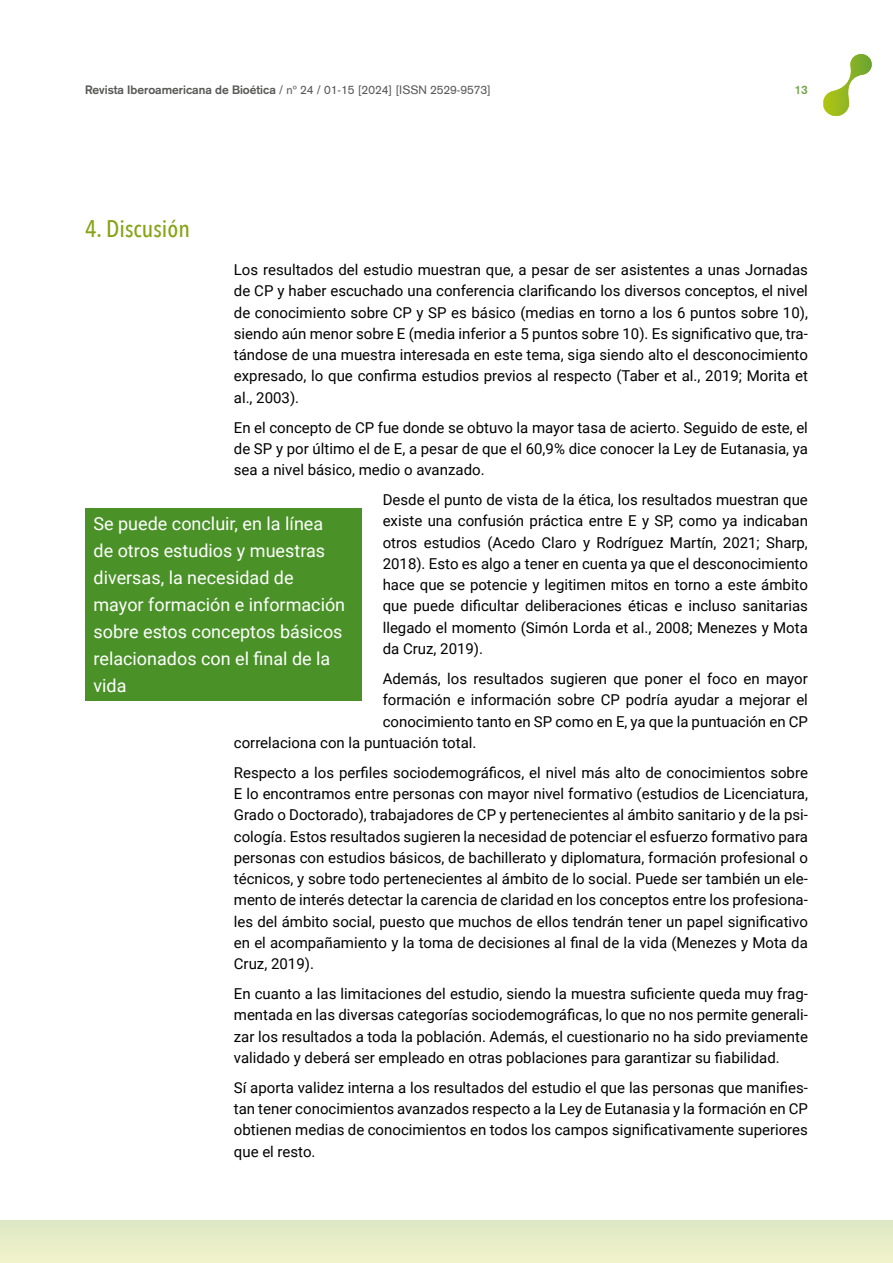
<style>
.page{position:relative;width:893px;height:1263px;background:#fff}
.page>*{position:absolute;margin:0;border:0;box-sizing:border-box;transform-origin:0 0}
.t1{font:500 24px "Avenir Next Condensed";color:#86a315}
.t2{font:18px/27px "Roboto";color:#fff}
.t3{font:15px/21.3px "Roboto";color:#000;text-align:justify}
.t4{font:12px "Akzidenz Grotesk";color:#575756}
.t5{font:700 12px "Akzidenz Grotesk";color:#74a54c}
.s1{font-weight:700}
</style>
<div class="page">
<div style="left:0;top:1220px;width:893px;height:43px;background:#e7edc8"></div>
<svg style="left:823px;top:54px;width:49px;height:62px"></svg>
<div style="left:85px;top:508px;width:276px;height:193px;background:#4a9228"></div>
<p class="t4" style="left:85px;top:83px;width:407px"><span class="s1">Revista Iberoamericana de Bioética</span> / nº 24 / 01-15 [2024] [ISSN 2529-9573]</p>
<p class="t5" style="left:795px;top:83px;width:15px">13</p>
<h1 class="t1" style="left:85px;top:214px;width:106px">4. Discusión</h1>
<p class="t3" style="left:234px;top:258px;width:576px">Los resultados del estudio muestran que, a pesar de ser asistentes a unas Jornadas de CP y haber escuchado una conferencia clarificando los diversos conceptos, el nivel de conocimiento sobre CP y SP es básico (medias en torno a los 6 puntos sobre 10), siendo aún menor sobre E (media inferior a 5 puntos sobre 10). Es significativo que, tra&shy;tándose de una muestra interesada en este tema, siga siendo alto el desconocimiento expresado, lo que confirma estudios previos al respecto (Taber et al., 2019; Morita et al., 2003).</p>
<p class="t3" style="left:234px;top:416px;width:576px">En el concepto de CP fue donde se obtuvo la mayor tasa de acierto. Seguido de este, el de SP y por último el de E, a pesar de que el 60,9% dice conocer la Ley de Eutanasia, ya sea a nivel básico, medio o avanzado.</p>
<p class="t3" style="left:383px;top:488px;width:427px">Desde el punto de vista de la ética, los resultados muestran que existe una confusión práctica entre E y SP, como ya indicaban otros estudios (Acedo Claro y Rodríguez Martín, 2021; Sharp, 2018). Esto es algo a tener en cuenta ya que el desconocimiento hace que se potencie y legitimen mitos en torno a este ámbito que puede dificultar deliberaciones éticas e incluso sanitarias llegado el momento (Simón Lorda et al., 2008; Menezes y Mota da Cruz, 2019).</p>
<p class="t3" style="left:383px;top:667px;width:427px">Además, los resultados sugieren que poner el foco en mayor</p>
<p class="t3" style="left:383px;top:689px;width:427px">formación e información sobre CP podría ayudar a mejorar el</p>
<p class="t3" style="left:383px;top:710px;width:427px">conocimiento tanto en SP como en E, ya que la puntuación en CP</p>
<p class="t3" style="left:234px;top:731px;width:244px">correlaciona con la puntuación total.</p>
<p class="t3" style="left:234px;top:761px;width:576px">Respecto a los perfiles sociodemográficos, el nivel más alto de conocimientos sobre E lo encontramos entre personas con mayor nivel formativo (estudios de Licenciatura, Grado o Doctorado), trabajadores de CP y pertenecientes al ámbito sanitario y de la psi&shy;cología. Estos resultados sugieren la necesidad de potenciar el esfuerzo formativo para personas con estudios básicos, de bachillerato y diplomatura, formación profesional o técnicos, y sobre todo pertenecientes al ámbito de lo social. Puede ser también un ele&shy;mento de interés detectar la carencia de claridad en los conceptos entre los profesiona&shy;les del ámbito social, puesto que muchos de ellos tendrán tener un papel significativo en el acompañamiento y la toma de decisiones al final de la vida (Menezes y Mota da Cruz, 2019).</p>
<p class="t3" style="left:234px;top:982px;width:576px">En cuanto a las limitaciones del estudio, siendo la muestra suficiente queda muy frag&shy;mentada en las diversas categorías sociodemográficas, lo que no nos permite generali&shy;zar los resultados a toda la población. Además, el cuestionario no ha sido previamente validado y deberá ser empleado en otras poblaciones para garantizar su fiabilidad.</p>
<p class="t3" style="left:234px;top:1076px;width:576px">Sí aporta validez interna a los resultados del estudio el que las personas que manifies&shy;tan tener conocimientos avanzados respecto a la Ley de Eutanasia y la formación en CP obtienen medias de conocimientos en todos los campos significativamente superiores que el resto.</p>
<p class="t2" style="left:94px;top:510px;width:253px">Se puede concluir, en la línea de otros estudios y muestras diversas, la necesidad de mayor formación e información sobre estos conceptos básicos relacionados con el final de la vida</p>
</div>
